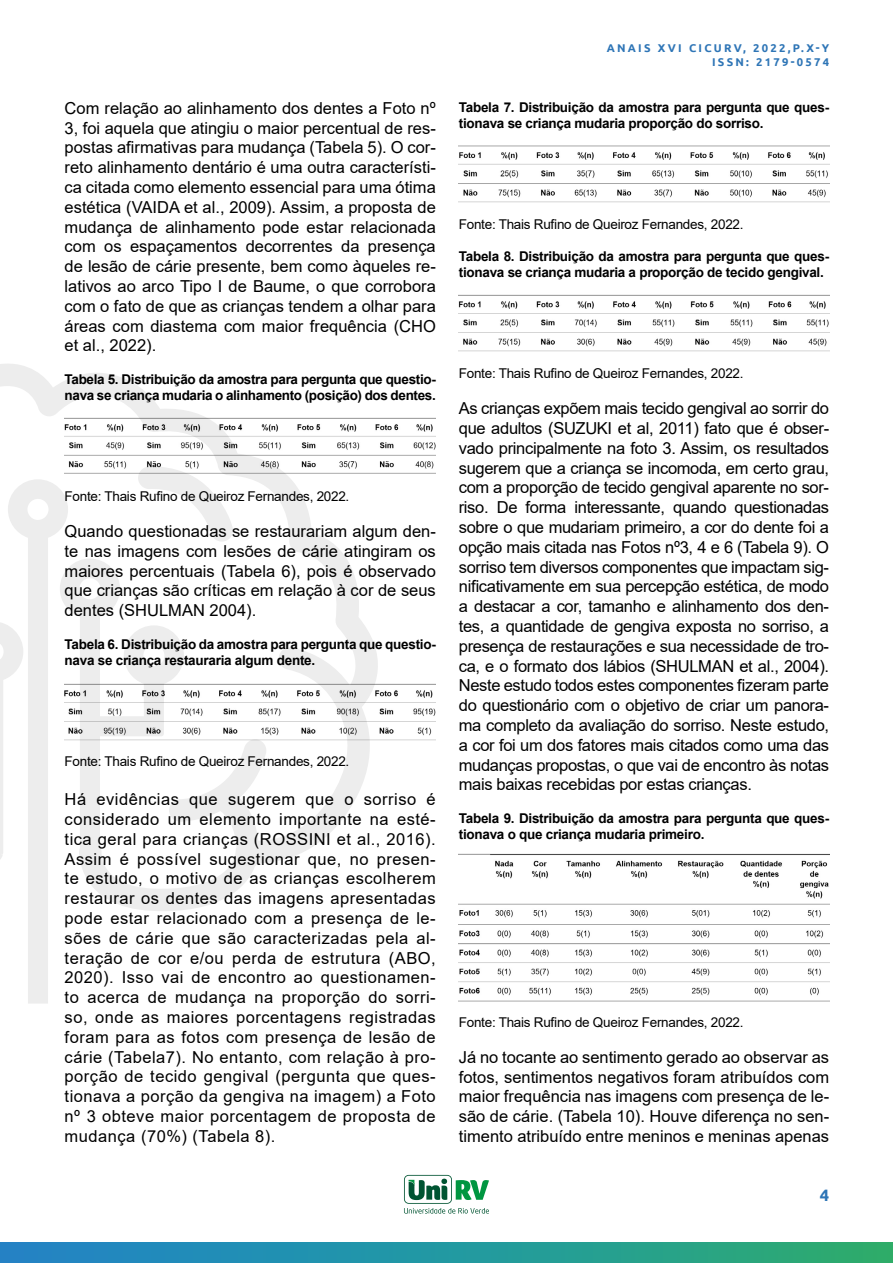
<style>
.page{position:relative;width:893px;height:1263px;background:#fff}
.page>*{position:absolute;margin:0;border:0;box-sizing:border-box;transform-origin:0 0}
.t1{font:16.5px/19.8px "Arial";color:#000;text-align:justify}
.t2{font:700 16.5px "Ubuntu";color:#2e75b6}
.t3{font:700 13.5px/16.2px "Arial";letter-spacing:-.02em;color:#000}
.t4{font:13.5px "Arial";letter-spacing:-.02em;color:#000}
.t5{font:700 11.25px/13.5px "Ubuntu";letter-spacing:.2em;color:#2e75b6;text-align:right}
</style>
<div class="page">
<div style="left:0;top:1242px;width:893px;height:21px;background:linear-gradient(to right,#1f83cd,#2bad70)"></div>
<div style="left:28px;top:911px;width:20px;height:92px;background:#ededed"></div>
<svg style="left:0;top:364px;width:380px;height:547px"></svg>
<svg style="left:138px;top:474px;width:95px;height:68px"></svg>
<svg style="left:404px;top:1175px;width:85px;height:38px"></svg>
<img style="left:65px;top:418px;width:371px;height:56px">
<img style="left:65px;top:683px;width:371px;height:57px">
<img style="left:459px;top:146px;width:370px;height:56px">
<img style="left:459px;top:295px;width:370px;height:57px">
<img style="left:459px;top:853px;width:370px;height:149px">
<p class="t1" style="left:65px;top:98px;width:373px">Com relação ao alinhamento dos dentes a Foto nº 3, foi aquela que atingiu o maior percentual de res&shy;postas afirmativas para mudança (Tabela 5). O cor&shy;reto alinhamento dentário é uma outra característi&shy;ca citada como elemento essencial para uma ótima estética (VAIDA et al., 2009). Assim, a proposta de mudança de alinhamento pode estar relacionada com os espaçamentos decorrentes da presença de lesão de cárie presente, bem como àqueles re&shy;lativos ao arco Tipo I de Baume, o que corrobora com o fato de que as crianças tendem a olhar para áreas com diastema com maior frequência (CHO et al., 2022).</p>
<p class="t3" style="left:65px;top:371px;width:373px">Tabela 5. Distribuição da amostra para pergunta que questio&shy;nava se criança mudaria o alinhamento (posição) dos dentes.</p>
<p class="t4" style="left:65px;top:487px;width:286px">Fonte: Thais Rufino de Queiroz Fernandes, 2022.</p>
<p class="t1" style="left:65px;top:521px;width:373px">Quando questionadas se restaurariam algum den&shy;te nas imagens com lesões de cárie atingiram os maiores percentuais (Tabela 6), pois é observado que crianças são críticas em relação à cor de seus dentes (SHULMAN 2004).</p>
<p class="t3" style="left:65px;top:636px;width:373px">Tabela 6. Distribuição da amostra para pergunta que questio&shy;nava se criança restauraria algum dente.</p>
<p class="t4" style="left:65px;top:751px;width:286px">Fonte: Thais Rufino de Queiroz Fernandes, 2022.</p>
<p class="t1" style="left:65px;top:789px;width:373px">Há evidências que sugerem que o sorriso é considerado um elemento importante na esté&shy;tica geral para crianças (ROSSINI et al., 2016).<br>Assim é possível sugestionar que, no presen&shy;te estudo, o motivo de as crianças escolherem restaurar os dentes das imagens apresentadas pode estar relacionado com a presença de le&shy;sões de cárie que são caracterizadas pela al&shy;teração de cor e/ou perda de estrutura (ABO, 2020). Isso vai de encontro ao questionamen&shy;to acerca de mudança na proporção do sorri&shy;so, onde as maiores porcentagens registradas foram para as fotos com presença de lesão de cárie (Tabela7). No entanto, com relação à pro&shy;porção de tecido gengival (pergunta que ques&shy;tionava a porção da gengiva na imagem) a Foto nº 3 obteve maior porcentagem de proposta de mudança (70%) (Tabela 8).</p>
<p class="t5" style="left:607px;top:41px;width:224px">ANAIS XVI CICURV, 2022,P.X-Y<br>ISSN: 2179-0574</p>
<p class="t3" style="left:459px;top:99px;width:372px">Tabela 7. Distribuição da amostra para pergunta que ques&shy;tionava se criança mudaria proporção do sorriso.</p>
<p class="t4" style="left:459px;top:215px;width:286px">Fonte: Thais Rufino de Queiroz Fernandes, 2022.</p>
<p class="t3" style="left:459px;top:248px;width:372px">Tabela 8. Distribuição da amostra para pergunta que ques&shy;tionava se criança mudaria a proporção de tecido gengival.</p>
<p class="t4" style="left:459px;top:364px;width:286px">Fonte: Thais Rufino de Queiroz Fernandes, 2022.</p>
<p class="t1" style="left:459px;top:398px;width:372px">As crianças expõem mais tecido gengival ao sorrir do que adultos (SUZUKI et al, 2011) fato que é obser&shy;vado principalmente na foto 3. Assim, os resultados sugerem que a criança se incomoda, em certo grau, com a proporção de tecido gengival aparente no sor&shy;riso. De forma interessante, quando questionadas sobre o que mudariam primeiro, a cor do dente foi a opção mais citada nas Fotos nº3, 4 e 6 (Tabela 9). O sorriso tem diversos componentes que impactam sig&shy;nificativamente em sua percepção estética, de modo a destacar a cor, tamanho e alinhamento dos den&shy;tes, a quantidade de gengiva exposta no sorriso, a presença de restaurações e sua necessidade de tro&shy;ca, e o formato dos lábios (SHULMAN et al., 2004).<br>Neste estudo todos estes componentes fizeram parte do questionário com o objetivo de criar um panora&shy;ma completo da avaliação do sorriso. Neste estudo, a cor foi um dos fatores mais citados como uma das mudanças propostas, o que vai de encontro às notas mais baixas recebidas por estas crianças.</p>
<p class="t3" style="left:459px;top:810px;width:372px">Tabela 9. Distribuição da amostra para pergunta que ques&shy;tionava o que criança mudaria primeiro.</p>
<p class="t4" style="left:459px;top:1013px;width:286px">Fonte: Thais Rufino de Queiroz Fernandes, 2022.</p>
<p class="t1" style="left:459px;top:1047px;width:372px">Já no tocante ao sentimento gerado ao observar as fotos, sentimentos negativos foram atribuídos com maior frequência nas imagens com presença de le&shy;são de cárie. (Tabela 10). Houve diferença no sen&shy;timento atribuído entre meninos e meninas apenas</p>
<p class="t2" style="left:820px;top:1185px;width:11px">4</p>
</div>
